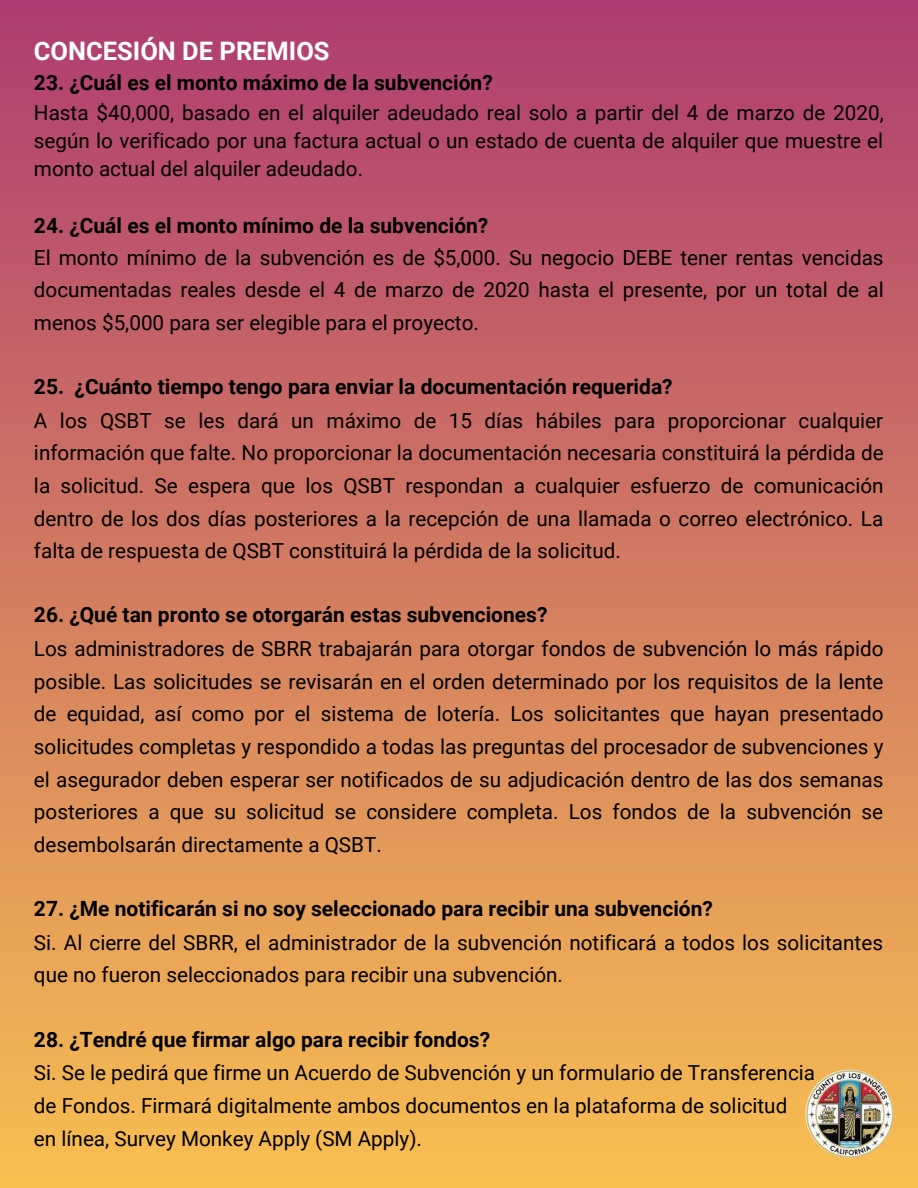
<style>
.page{position:relative;width:918px;height:1188px;background:#fff}
.page>*{position:absolute;margin:0;border:0;box-sizing:border-box;transform-origin:0 0}
.t1{font:700 25.5px "Roboto";color:#fff}
.t2{font:700 21px "Roboto";color:#000}
.t3{font:20.7px/32.7px "Roboto";color:#000;text-align:justify}
</style>
<div class="page">
<div style="left:0;top:0;width:918px;height:1188px;background:linear-gradient(to bottom,#ae3c72,#f8bf50)"></div>
<img style="left:805px;top:1070px;width:89px;height:88px;border-radius:50%">
<p class="t1" style="left:34px;top:36px;width:297px">CONCESIÓN DE PREMIOS</p>
<p class="t2" style="left:34px;top:71px;width:460px">23. ¿Cuál es el monto máximo de la subvención?</p>
<p class="t3" style="left:34px;top:98px;width:851px;line-height:28.2px">Hasta $40,000, basado en el alquiler adeudado real solo a partir del 4 de marzo de 2020, según lo verificado por una factura actual o un estado de cuenta de alquiler que muestre el monto actual del alquiler adeudado.</p>
<p class="t2" style="left:34px;top:214px;width:456px">24. ¿Cuál es el monto mínimo de la subvención?</p>
<p class="t3" style="left:34px;top:241px;width:851px">El monto mínimo de la subvención es de $5,000. Su negocio DEBE tener rentas vencidas documentadas reales desde el 4 de marzo de 2020 hasta el presente, por un total de al menos $5,000 para ser elegible para el proyecto.</p>
<p class="t2" style="left:34px;top:375px;width:640px">25. ¿Cuánto tiempo tengo para enviar la documentación requerida?</p>
<p class="t3" style="left:34px;top:404px;width:851px">A los QSBT se les dará un máximo de 15 días hábiles para proporcionar cualquier información que falte. No proporcionar la documentación necesaria constituirá la pérdida de la solicitud. Se espera que los QSBT respondan a cualquier esfuerzo de comunicación dentro de los dos días posteriores a la recepción de una llamada o correo electrónico. La falta de respuesta de QSBT constituirá la pérdida de la solicitud.</p>
<p class="t2" style="left:34px;top:603px;width:515px">26. ¿Qué tan pronto se otorgarán estas subvenciones?</p>
<p class="t3" style="left:34px;top:633px;width:851px">Los administradores de SBRR trabajarán para otorgar fondos de subvención lo más rápido posible. Las solicitudes se revisarán en el orden determinado por los requisitos de la lente de equidad, así como por el sistema de lotería. Los solicitantes que hayan presentado solicitudes completas y respondido a todas las preguntas del procesador de subvenciones y el asegurador deben esperar ser notificados de su adjudicación dentro de las dos semanas posteriores a que su solicitud se considere completa. Los fondos de la subvención se desembolsarán directamente a QSBT.</p>
<p class="t2" style="left:34px;top:897px;width:680px">27. ¿Me notificarán si no soy seleccionado para recibir una subvención?</p>
<p class="t3" style="left:34px;top:926px;width:851px">Si. Al cierre del SBRR, el administrador de la subvención notificará a todos los solicitantes que no fueron seleccionados para recibir una subvención.</p>
<p class="t2" style="left:34px;top:1027px;width:458px">28. ¿Tendré que firmar algo para recibir fondos?</p>
<p class="t3" style="left:34px;top:1057px;width:783px">Si. Se le pedirá que firme un Acuerdo de Subvención y un formulario de Transferencia</p>
<p class="t3" style="left:34px;top:1090px;width:755px">de Fondos. Firmará digitalmente ambos documentos en la plataforma de solicitud</p>
<p class="t3" style="left:34px;top:1122px;width:389px">en línea, Survey Monkey Apply (SM Apply).</p>
</div>
